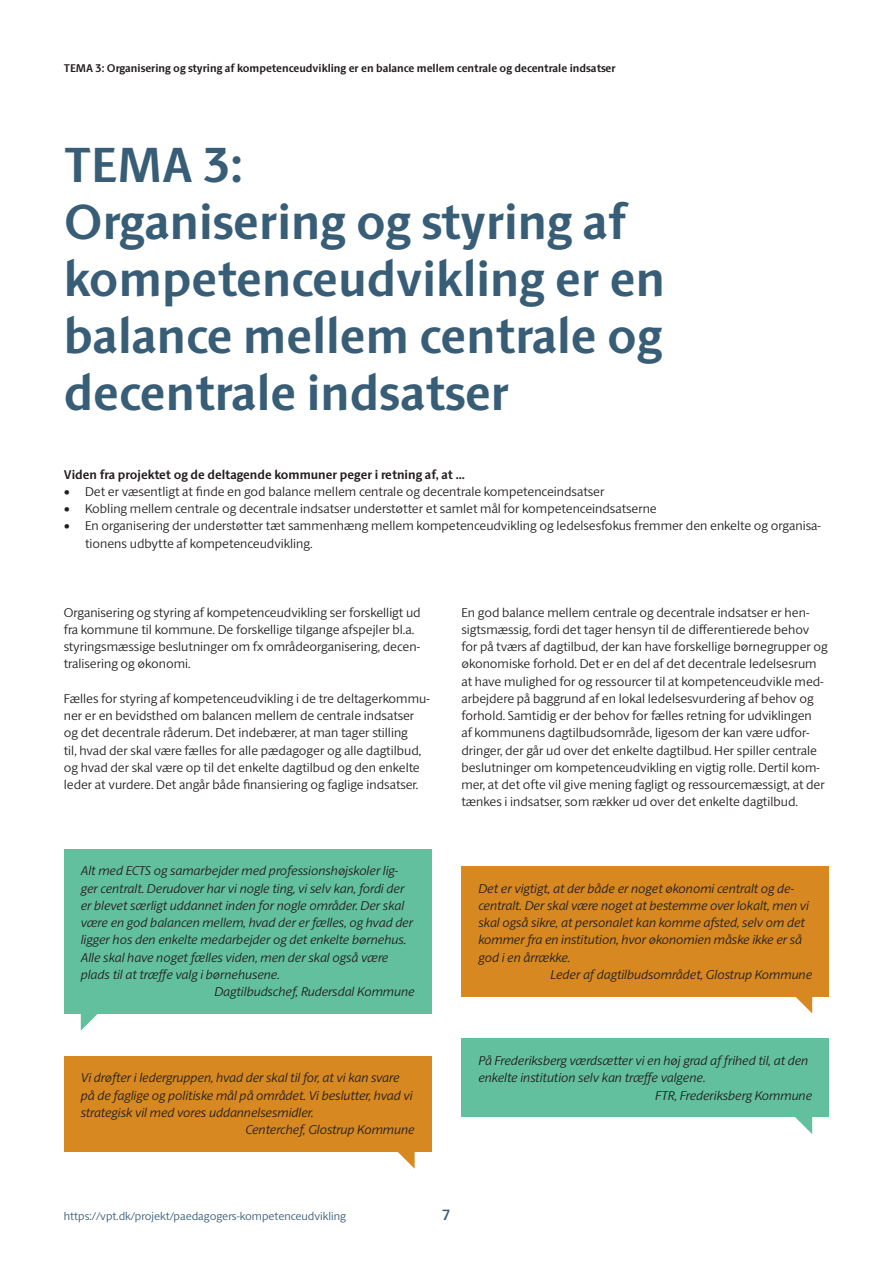
<style>
.page{position:relative;width:893px;height:1263px;background:#fff}
.page>*{position:absolute;margin:0;border:0;box-sizing:border-box;transform-origin:0 0}
.Rubrik_1_-_SANS{font:700 49.5px/57px "ID Sans";color:#385d76}
.t1{font:700 15px "ID Sans";color:#385d76}
.Brødtekst_-_SANS{font:300 12.75px/17.2px "ID Sans";color:#231f20}
.Faktaboks_brødtekst_-_SANS{font:italic 300 12.75px/17.2px "ID Sans";color:#231f20}
.Brødtekst_Bullet_-_SANS{font:300 12.75px/17.2px "ID Sans";color:#231f20}
.Brødtekst_-_SANS-2{font:700 12.75px "ID Sans";color:#231f20}
.t2{font:700 11.25px "ID Sans";color:#231f20}
.t3{font:300 11.25px "ID Sans";color:#385d76}
.s1{font-family:"ID Serif";font-weight:400}
</style>
<div class="page">
<svg style="left:81px;top:1013px;width:34px;height:18px"></svg>
<div style="left:64px;top:849px;width:368px;height:164px;background:#62c09f"></div>
<svg style="left:778px;top:996px;width:34px;height:17px"></svg>
<div style="left:461px;top:866px;width:368px;height:130px;background:#d78820"></div>
<svg style="left:380px;top:1151px;width:35px;height:18px"></svg>
<div style="left:64px;top:1056px;width:368px;height:95px;background:#d78820"></div>
<svg style="left:795px;top:1117px;width:17px;height:17px"></svg>
<div style="left:461px;top:1038px;width:368px;height:79px;background:#62c09f"></div>
<p class="t2" style="left:64px;top:61px;width:553px">TEMA 3: Organisering og styring af kompetenceudvikling er en balance mellem centrale og decentrale indsatser</p>
<h1 class="Rubrik_1_-_SANS" style="left:64px;top:136px;width:603px">TEMA 3:<br>Organisering og styring af kompetenceudvikling er en balance mellem centrale og decentrale indsatser</h1>
<p class="Brødtekst_-_SANS-2" style="left:64px;top:466px;width:403px">Viden fra projektet og de deltagende kommuner peger i retning af, at …</p>
<p class="Brødtekst_Bullet_-_SANS" style="left:64px;top:483px;width:542px"><span class="s1">•</span> Det er væsentligt at finde en god balance mellem centrale og decentrale kompetenceindsatser</p>
<p class="Brødtekst_Bullet_-_SANS" style="left:64px;top:500px;width:594px"><span class="s1">•</span> Kobling mellem centrale og decentrale indsatser understøtter et samlet mål for kompetenceindsatserne</p>
<p class="Brødtekst_Bullet_-_SANS" style="left:85px;top:517px;width:737px;text-indent:-21px"><span class="s1">•</span> En organisering der understøtter tæt sammenhæng mellem kompetenceudvikling og ledelsesfokus fremmer den enkelte og organisa&shy;tionens udbytte af kompetenceudvikling.</p>
<p class="Brødtekst_-_SANS" style="left:64px;top:603px;width:358px">Organisering og styring af kompetenceudvikling ser forskelligt ud fra kommune til kommune. De forskellige tilgange afspejler bl.a. styringsmæssige beslutninger om fx områdeorganisering, decen&shy;tralisering og økonomi.</p>
<p class="Brødtekst_-_SANS" style="left:64px;top:690px;width:367px">Fælles for styring af kompetenceudvikling i de tre deltagerkommu&shy;ner er en bevidsthed om balancen mellem de centrale indsatser og det decentrale råderum. Det indebærer, at man tager stilling<br>til, hvad der skal være fælles for alle pædagoger og alle dagtilbud, og hvad der skal være op til det enkelte dagtilbud og den enkelte leder at vurdere. Det angår både finansiering og faglige indsatser.</p>
<p class="Faktaboks_brødtekst_-_SANS" style="left:81px;top:862px;width:334px">Alt med ECTS og samarbejder med professionshøjskoler lig&shy;ger centralt. Derudover har vi nogle ting, vi selv kan, fordi der er blevet særligt uddannet inden for nogle områder. Der skal være en god balancen mellem, hvad der er fælles, og hvad der ligger hos den enkelte medarbejder og det enkelte børnehus.<br>Alle skal have noget fælles viden, men der skal også være plads til at træffe valg i børnehusene.</p>
<p class="Faktaboks_brødtekst_-_SANS" style="left:214px;top:983px;width:202px">Dagtilbudschef, Rudersdal Kommune</p>
<p class="Faktaboks_brødtekst_-_SANS" style="left:81px;top:1069px;width:333px">Vi drøfter i ledergruppen, hvad der skal til for, at vi kan svare på de faglige og politiske mål på området. Vi beslutter, hvad vi strategisk vil med vores uddannelsesmidler.</p>
<p class="Faktaboks_brødtekst_-_SANS" style="left:245px;top:1121px;width:171px">Centerchef, Glostrup Kommune</p>
<p class="Brødtekst_-_SANS" style="left:461px;top:603px;width:368px">En god balance mellem centrale og decentrale indsatser er hen&shy;sigtsmæssig, fordi det tager hensyn til de differentierede behov for på tværs af dagtilbud, der kan have forskellige børnegrupper og økonomiske forhold. Det er en del af det decentrale ledelsesrum at have mulighed for og ressourcer til at kompetenceudvikle med&shy;arbejdere på baggrund af en lokal ledelsesvurdering af behov og forhold. Samtidig er der behov for fælles retning for udviklingen<br>af kommunens dagtilbudsområde, ligesom der kan være udfor&shy;dringer, der går ud over det enkelte dagtilbud. Her spiller centrale beslutninger om kompetenceudvikling en vigtig rolle. Dertil kom&shy;mer, at det ofte vil give mening fagligt og ressourcemæssigt, at der tænkes i indsatser, som rækker ud over det enkelte dagtilbud.</p>
<p class="Faktaboks_brødtekst_-_SANS" style="left:478px;top:879px;width:332px">Det er vigtigt, at der både er noget økonomi centralt og de&shy;centralt. Der skal være noget at bestemme over lokalt, men vi skal også sikre, at personalet kan komme afsted, selv om det kommer fra en institution, hvor økonomien måske ikke er så god i en årrække.</p>
<p class="Faktaboks_brødtekst_-_SANS" style="left:550px;top:966px;width:263px">Leder af dagtilbudsområdet, Glostrup Kommune</p>
<p class="Faktaboks_brødtekst_-_SANS" style="left:478px;top:1052px;width:331px">På Frederiksberg værdsætter vi en høj grad af frihed til, at den enkelte institution selv kan træffe valgene.</p>
<p class="Faktaboks_brødtekst_-_SANS" style="left:655px;top:1086px;width:158px">FTR, Frederiksberg Kommune</p>
<p class="t3" style="left:64px;top:1210px;width:284px">https://vpt.dk/projekt/paedagogers-kompetenceudvikling</p>
<p class="t1" style="left:442px;top:1206px;width:10px">7</p>
</div>
